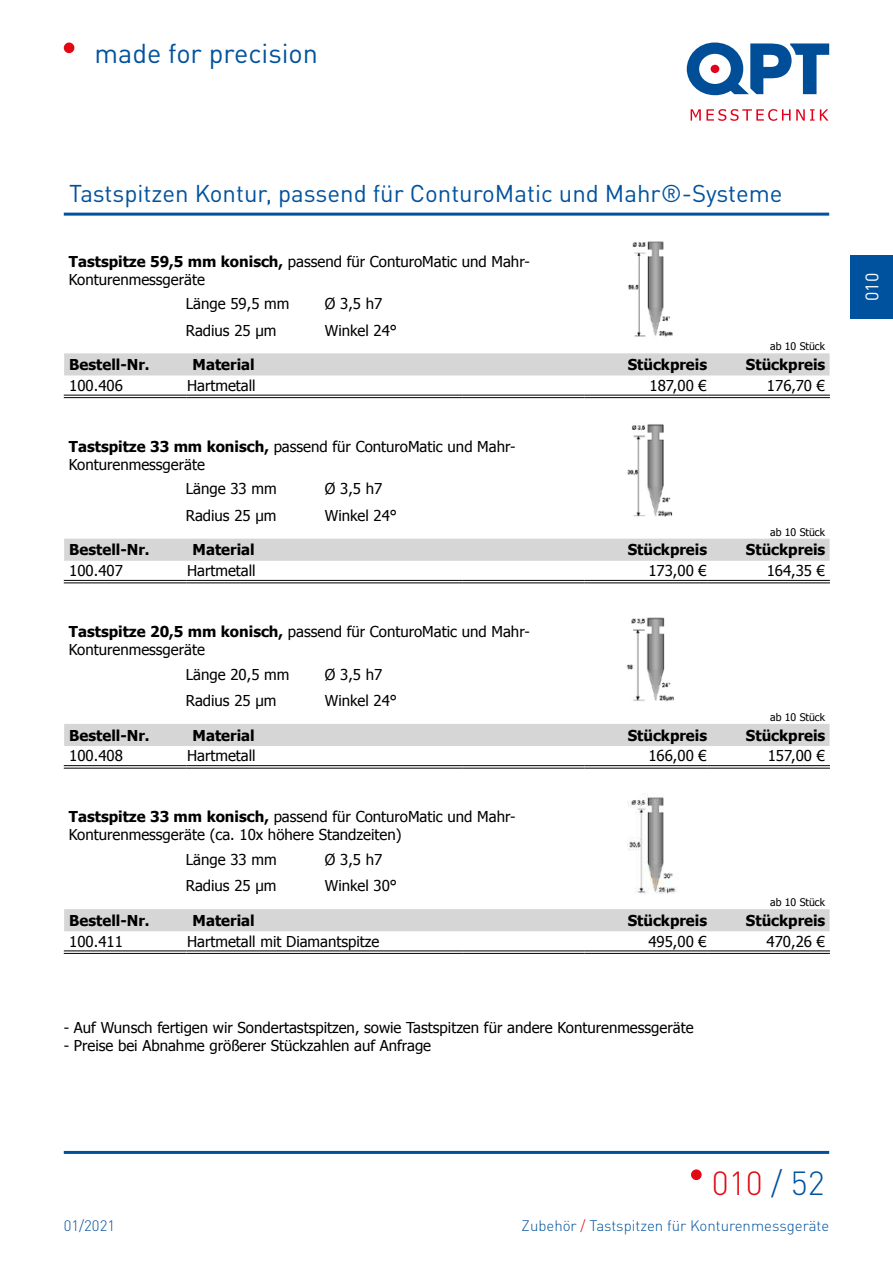
<style>
.page{position:relative;width:893px;height:1263px;background:#fff}
.page>*{position:absolute;margin:0;border:0;box-sizing:border-box;transform-origin:0 0}
.t1{font:300 33px "DINOT";color:#e30613}
.t2{font:27px "DINOT";color:#00529e}
.t3{font:24px "DINOT";color:#00529e}
.t4{font:18px "DINOT";color:#fff}
.t5{font:15px/26.5px "Tahoma";color:#000}
.t6{font:700 15px "Tahoma";color:#000}
.t7{font:300 15px "DINOT";color:#00529e}
.t8{font:10.5px "Tahoma";color:#000}
.s1{font-weight:700}
.s2{color:#00529e}
.s3{color:#e30613}
</style>
<div class="page">
<hr style="left:64px;top:1151px;width:765px;height:3px;background:#00529e">
<svg style="left:687px;top:43px;width:142px;height:52px"></svg>
<svg style="left:691px;top:109px;width:137px;height:12px"></svg>
<hr style="left:64px;top:213px;width:765px;height:3px;background:#00529e">
<div style="left:64px;top:43px;width:10px;height:10px;background:#e30613;border-radius:50%"></div>
<div style="left:850px;top:255px;width:43px;height:64px;background:#00529e"></div>
<div style="left:691px;top:1169px;width:11px;height:11px;background:#e30613;border-radius:50%"></div>
<div style="left:64px;top:353px;width:766px;height:22px;background:#d6d6d6"></div>
<hr style="left:64px;top:395px;width:123px;height:1px;background:#000">
<hr style="left:64px;top:397px;width:123px;height:1px;background:#000">
<hr style="left:187px;top:395px;width:275px;height:1px;background:#000">
<hr style="left:187px;top:397px;width:275px;height:1px;background:#000">
<hr style="left:462px;top:395px;width:123px;height:1px;background:#000">
<hr style="left:462px;top:397px;width:123px;height:1px;background:#000">
<hr style="left:585px;top:395px;width:122px;height:1px;background:#000">
<hr style="left:585px;top:397px;width:122px;height:1px;background:#000">
<hr style="left:707px;top:395px;width:123px;height:1px;background:#000">
<hr style="left:707px;top:397px;width:123px;height:1px;background:#000">
<div style="left:64px;top:539px;width:766px;height:22px;background:#d6d6d6"></div>
<hr style="left:64px;top:580px;width:123px;height:1px;background:#000">
<hr style="left:64px;top:583px;width:123px;height:1px;background:#000">
<hr style="left:187px;top:580px;width:275px;height:1px;background:#000">
<hr style="left:187px;top:583px;width:275px;height:1px;background:#000">
<hr style="left:462px;top:580px;width:123px;height:1px;background:#000">
<hr style="left:462px;top:583px;width:123px;height:1px;background:#000">
<hr style="left:585px;top:580px;width:122px;height:1px;background:#000">
<hr style="left:585px;top:583px;width:122px;height:1px;background:#000">
<hr style="left:707px;top:580px;width:123px;height:1px;background:#000">
<hr style="left:707px;top:583px;width:123px;height:1px;background:#000">
<div style="left:64px;top:724px;width:766px;height:22px;background:#d6d6d6"></div>
<hr style="left:64px;top:765px;width:123px;height:1px;background:#000">
<hr style="left:64px;top:768px;width:123px;height:1px;background:#000">
<hr style="left:187px;top:765px;width:275px;height:1px;background:#000">
<hr style="left:187px;top:768px;width:275px;height:1px;background:#000">
<hr style="left:462px;top:765px;width:123px;height:1px;background:#000">
<hr style="left:462px;top:768px;width:123px;height:1px;background:#000">
<hr style="left:585px;top:765px;width:122px;height:1px;background:#000">
<hr style="left:585px;top:768px;width:122px;height:1px;background:#000">
<hr style="left:707px;top:765px;width:123px;height:1px;background:#000">
<hr style="left:707px;top:768px;width:123px;height:1px;background:#000">
<img style="left:628px;top:241px;width:45px;height:96px">
<div style="left:64px;top:909px;width:766px;height:22px;background:#d6d6d6"></div>
<hr style="left:64px;top:951px;width:123px;height:1px;background:#000">
<hr style="left:64px;top:953px;width:123px;height:1px;background:#000">
<hr style="left:187px;top:951px;width:275px;height:1px;background:#000">
<hr style="left:187px;top:953px;width:275px;height:1px;background:#000">
<hr style="left:462px;top:951px;width:123px;height:1px;background:#000">
<hr style="left:462px;top:953px;width:123px;height:1px;background:#000">
<hr style="left:585px;top:951px;width:122px;height:1px;background:#000">
<hr style="left:585px;top:953px;width:122px;height:1px;background:#000">
<hr style="left:707px;top:951px;width:123px;height:1px;background:#000">
<hr style="left:707px;top:953px;width:123px;height:1px;background:#000">
<img style="left:627px;top:424px;width:46px;height:93px">
<img style="left:626px;top:617px;width:48px;height:85px">
<img style="left:627px;top:795px;width:50px;height:99px">
<h2 class="t2" style="left:95px;top:37px;width:225px">made for precision</h2>
<h3 class="t3" style="left:69px;top:178px;width:715px">Tastspitzen Kontur, passend für ConturoMatic und Mahr®-Systeme</h3>
<p class="t5" style="left:69px;top:251px;width:463px;line-height:18px"><span class="s1">Tastspitze 59,5 mm konisch,</span> passend für ConturoMatic und Mahr-<br>Konturenmessgeräte</p>
<p class="t5" style="left:186px;top:290px;width:105px">Länge 59,5 mm<br>Radius 25 µm</p>
<p class="t5" style="left:325px;top:290px;width:74px">Ø 3,5 h7<br>Winkel 24°</p>
<p class="t6" style="left:69px;top:354px;width:82px">Bestell-Nr.</p>
<p class="t6" style="left:193px;top:354px;width:64px">Material</p>
<p class="t6" style="left:628px;top:354px;width:81px">Stückpreis</p>
<p class="t6" style="left:746px;top:354px;width:81px">Stückpreis</p>
<p class="t5" style="left:69px;top:371px;width:55px">100.406</p>
<p class="t5" style="left:187px;top:371px;width:70px">Hartmetall</p>
<p class="t5" style="left:649px;top:371px;width:59px">187,00 €</p>
<p class="t5" style="left:767px;top:371px;width:60px">176,70 €</p>
<p class="t8" style="left:770px;top:339px;width:56px">ab 10 Stück</p>
<p class="t5" style="left:69px;top:437px;width:448px;line-height:18px"><span class="s1">Tastspitze 33 mm konisch,</span> passend für ConturoMatic und Mahr-<br>Konturenmessgeräte</p>
<p class="t5" style="left:186px;top:475px;width:92px">Länge 33 mm<br>Radius 25 µm</p>
<p class="t5" style="left:325px;top:475px;width:74px">Ø 3,5 h7<br>Winkel 24°</p>
<p class="t6" style="left:69px;top:539px;width:82px">Bestell-Nr.</p>
<p class="t6" style="left:193px;top:539px;width:64px">Material</p>
<p class="t6" style="left:628px;top:539px;width:81px">Stückpreis</p>
<p class="t6" style="left:746px;top:539px;width:81px">Stückpreis</p>
<p class="t5" style="left:69px;top:557px;width:55px">100.407</p>
<p class="t5" style="left:187px;top:557px;width:70px">Hartmetall</p>
<p class="t5" style="left:648px;top:557px;width:60px">173,00 €</p>
<p class="t5" style="left:767px;top:557px;width:60px">164,35 €</p>
<p class="t8" style="left:770px;top:525px;width:56px">ab 10 Stück</p>
<p class="t5" style="left:69px;top:622px;width:463px;line-height:18px"><span class="s1">Tastspitze 20,5 mm konisch,</span> passend für ConturoMatic und Mahr-<br>Konturenmessgeräte</p>
<p class="t5" style="left:186px;top:660px;width:105px">Länge 20,5 mm<br>Radius 25 µm</p>
<p class="t5" style="left:325px;top:660px;width:74px">Ø 3,5 h7<br>Winkel 24°</p>
<p class="t6" style="left:69px;top:725px;width:82px">Bestell-Nr.</p>
<p class="t6" style="left:193px;top:725px;width:64px">Material</p>
<p class="t6" style="left:628px;top:725px;width:81px">Stückpreis</p>
<p class="t6" style="left:746px;top:725px;width:81px">Stückpreis</p>
<p class="t5" style="left:69px;top:742px;width:55px">100.408</p>
<p class="t5" style="left:187px;top:742px;width:70px">Hartmetall</p>
<p class="t5" style="left:648px;top:742px;width:60px">166,00 €</p>
<p class="t5" style="left:768px;top:742px;width:59px">157,00 €</p>
<p class="t8" style="left:770px;top:710px;width:56px">ab 10 Stück</p>
<p class="t5" style="left:69px;top:807px;width:448px;line-height:18px"><span class="s1">Tastspitze 33 mm konisch,</span> passend für ConturoMatic und Mahr-<br>Konturenmessgeräte (ca. 10x höhere Standzeiten)</p>
<p class="t5" style="left:186px;top:845px;width:92px">Länge 33 mm<br>Radius 25 µm</p>
<p class="t5" style="left:325px;top:845px;width:74px">Ø 3,5 h7<br>Winkel 30°</p>
<p class="t8" style="left:770px;top:895px;width:56px">ab 10 Stück</p>
<p class="t6" style="left:69px;top:910px;width:82px">Bestell-Nr.</p>
<p class="t6" style="left:193px;top:910px;width:64px">Material</p>
<p class="t6" style="left:628px;top:910px;width:81px">Stückpreis</p>
<p class="t6" style="left:746px;top:910px;width:81px">Stückpreis</p>
<p class="t5" style="left:69px;top:927px;width:55px">100.411</p>
<p class="t5" style="left:187px;top:927px;width:194px">Hartmetall mit Diamantspitze</p>
<p class="t5" style="left:648px;top:927px;width:60px">495,00 €</p>
<p class="t5" style="left:767px;top:927px;width:60px">470,26 €</p>
<p class="t5" style="left:64px;top:1013px;width:631px">- Auf Wunsch fertigen wir Sondertastspitzen, sowie Tastspitzen für andere Konturenmessgeräte</p>
<p class="t5" style="left:64px;top:1031px;width:369px">- Preise bei Abnahme größerer Stückzahlen auf Anfrage</p>
<p class="t4" style="left:861px;top:301px;width:30px;rotate:-90deg">010</p>
<h1 class="t1" style="left:712px;top:1162px;width:114px">010 <span class="s2">/ 52</span></h1>
<p class="t7" style="left:64px;top:1216px;width:53px">01/2021</p>
<p class="t7" style="left:522px;top:1216px;width:309px">Zubehör <span class="s3">/</span> Tastspitzen für Konturenmessgeräte</p>
</div>
